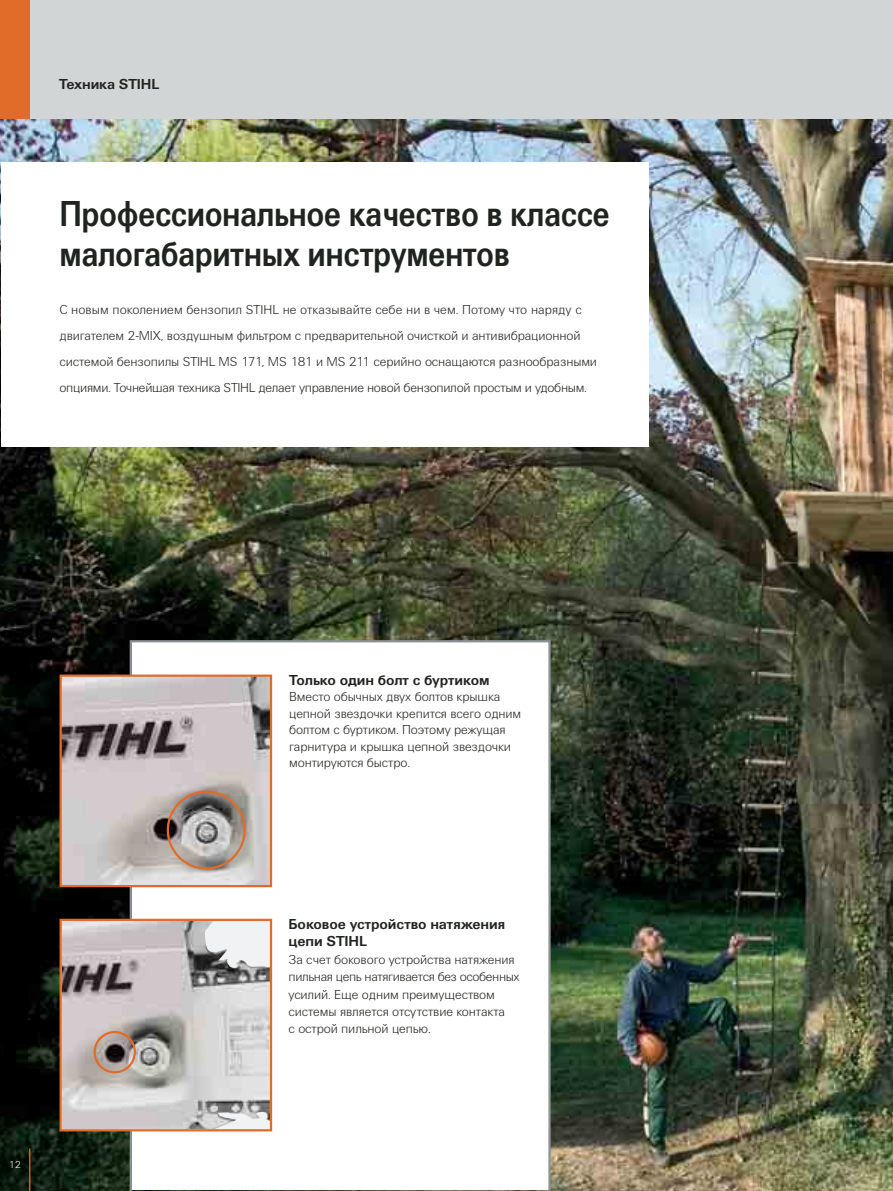
<style>
.page{position:relative;width:893px;height:1191px;background:#fff}
.page>*{position:absolute;margin:0;border:0;box-sizing:border-box;transform-origin:0 0}
.t1{font:700 37.5px/40.3px "U001 TCY";letter-spacing:-.015em;color:#20231e;scale:.85 1}
.t2{font:700 15px/17.4px "U001 TCY";letter-spacing:-.01em;color:#20231e}
.t3{font:300 13.5px/16.5px "U001 TCY";letter-spacing:-.01em;color:#20231e}
.t4{font:300 10.5px "U001 TCY";color:#fff}
</style>
<div class="page">
<img style="left:1px;top:119px;width:892px;height:1071px">
<div style="left:1px;top:0;width:892px;height:119px;background:#d1d5d6"></div>
<div style="left:1px;top:0;width:29px;height:119px;background:#e16c29"></div>
<hr style="left:29px;top:1148px;width:1px;height:42px;background:#e16c29">
<svg style="left:130px;top:640px;width:421px;height:550px"></svg>
<img style="left:63px;top:677px;width:206px;height:207px">
<div style="left:60px;top:674px;width:212px;height:213px;border:2px solid #e16c29"></div>
<img style="left:63px;top:921px;width:206px;height:207px">
<div style="left:60px;top:918px;width:212px;height:213px;border:2px solid #e16c29"></div>
<div style="left:1px;top:162px;width:647px;height:284px;background:#fff"></div>
<svg style="left:167px;top:790px;width:79px;height:79px;background:#a1958d"></svg>
<svg style="left:94px;top:1031px;width:42px;height:42px;background:#9c8478"></svg>
<p class="t2" style="left:59px;top:77px;width:102px">Техника STIHL</p>
<h1 class="t1" style="left:60px;top:196px;width:649px">Профессиональное качество в классе малогабаритных инструментов</h1>
<p class="t3" style="left:60px;top:297px;width:539px;line-height:26.1px">С новым поколением бензопил STIHL не отказывайте себе ни в чем. Потому что наряду с двигателем 2-MIX, воздушным фильтром с предварительной очисткой и антивибрационной системой бензопилы STIHL MS 171, MS 181 и MS 211 серийно оснащаются разнообразными опциями. Точнейшая техника STIHL делает управление новой бензопилой простым и удобным.</p>
<p class="t4" style="left:8px;top:1161px;width:14px">12</p>
<p class="t2" style="left:289px;top:672px;width:202px">Только один болт с буртиком</p>
<p class="t3" style="left:289px;top:689px;width:234px">Вместо обычных двух болтов крышка цепной звездочки крепится всего одним болтом с буртиком. Поэтому режущая гарнитура и крышка цепной звездочки монтируются быстро.</p>
<p class="t2" style="left:289px;top:916px;width:218px">Боковое устройство натяжения цепи STIHL</p>
<p class="t3" style="left:289px;top:951px;width:233px;line-height:17.4px">За счет бокового устройства натяжения пильная цепь натягивается без особенных усилий. Еще одним преимуществом системы является отсутствие контакта<br>с острой пильной цепью.</p>
</div>
